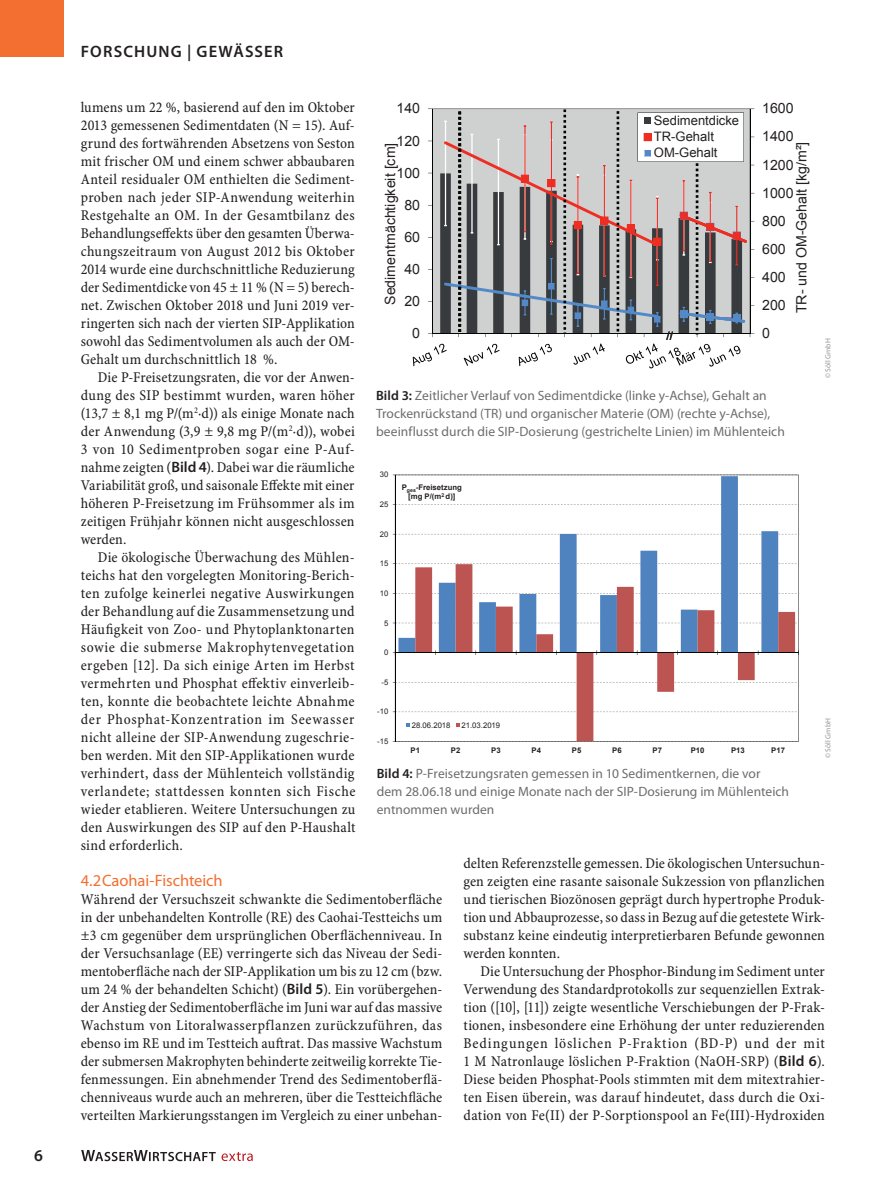
<style>
.page{position:relative;width:893px;height:1187px;background:#fff}
.page>*{position:absolute;margin:0;border:0;box-sizing:border-box;transform-origin:0 0}
.t1{font:16.5px "Myriad Pro";letter-spacing:-.005em;color:#f36e31}
.t2{font:600 16.5px "Myriad Pro";letter-spacing:.07em;color:#231f20}
.t3{font:15px/18px "Minion Pro Cn Capt";letter-spacing:.01em;color:#231f20;text-align:justify}
.t4{font:14.1px "Arial";color:#231f20}
.t5{font:13.5px/18px "Myriad Pro";letter-spacing:.005em;color:#6c6d70}
.t6{font:13.05px/16.2px "Arial";color:#231f20}
.t7{font:11.85px "Arial";color:#231f20}
.t8{font:700 7.8px/8.9px "Arial";color:#231f20;text-align:center}
.t9{font:7.8px "Arial";letter-spacing:.005em;color:#231f20}
.t10{font:7.5px "Myriad Pro";color:#939598}
.s1{font-family:"Myriad Pro";font-weight:600}
.s2{font-weight:600;color:#231f20}
</style>
<div class="page">
<svg style="left:433px;top:109px;width:11px;height:224px;background:#a9acac"></svg>
<hr style="left:432px;top:109px;width:1px;height:224px;background:#030505">
<hr style="left:432px;top:333px;width:318px;height:1px;background:#030505">
<svg style="left:413px;top:343px;width:34px;height:23px"></svg>
<svg style="left:464px;top:344px;width:36px;height:22px"></svg>
<svg style="left:519px;top:344px;width:33px;height:22px"></svg>
<svg style="left:573px;top:343px;width:32px;height:22px"></svg>
<svg style="left:626px;top:343px;width:114px;height:25px"></svg>
<svg style="left:444px;top:109px;width:310px;height:228px;background:#b0adae"></svg>
<svg style="left:395px;top:474px;width:404px;height:267px"></svg>
<svg style="left:398px;top:476px;width:380px;height:176px"></svg>
<svg style="left:415px;top:564px;width:380px;height:177px"></svg>
<hr style="left:395px;top:475px;width:1px;height:266px;background:#030505">
<hr style="left:395px;top:652px;width:403px;height:1px;background:#030505">
<svg style="left:406px;top:723px;width:4px;height:4px"></svg>
<svg style="left:456px;top:723px;width:4px;height:4px"></svg>
<div style="left:0;top:0;width:64px;height:57px;background:#f36e31"></div>
<svg style="left:222px;top:1152px;width:31px;height:8px"></svg>
<svg style="left:81px;top:1150px;width:135px;height:11px"></svg>
<p class="t2" style="left:34px;top:1144px;width:10px">6</p>
<p class="t2" style="left:81px;top:41px;width:200px">FORSCHUNG | GEWÄSSER</p>
<p class="t3" style="left:81px;top:98px;width:276px">lumens um 22 %, basierend auf den im Oktober 2013 gemessenen Sedimentdaten (N = 15). Auf&shy;grund des fortwährenden Absetzens von Seston mit frischer OM und einem schwer abbaubaren Anteil residualer OM enthielten die Sediment&shy;proben nach jeder SIP-Anwendung weiterhin Restgehalte an OM. In der Gesamtbilanz des Behandlungseffekts über den gesamten Überwa&shy;chungszeitraum von August 2012 bis Oktober 2014 wurde eine durchschnittliche Reduzierung der Sedimentdicke von 45 ± 11 % (N = 5) berech&shy;net. Zwischen Oktober 2018 und Juni 2019 ver&shy;ringerten sich nach der vierten SIP-Applikation sowohl das Sedimentvolumen als auch der OM-Gehalt um durchschnittlich 18 %.</p>
<p class="t3" style="left:81px;top:368px;width:276px;text-indent:17px">Die P-Freisetzungsraten, die vor der Anwen&shy;dung des SIP bestimmt wurden, waren höher (13,7 ± 8,1 mg P/(m<sup>2</sup>·d)) als einige Monate nach der Anwendung (3,9 ± 9,8 mg P/(m<sup>2</sup>·d)), wobei 3 von 10 Sedimentproben sogar eine P-Auf&shy;nahme zeigten (<span class="s1">BILD 4</span>). Dabei war die räumliche Variabilität groß, und saisonale Effekte mit einer höheren P-Freisetzung im Frühsommer als im zeitigen Frühjahr können nicht ausgeschlossen werden.</p>
<p class="t3" style="left:81px;top:548px;width:276px;text-indent:17px">Die ökologische Überwachung des Mühlen&shy;teichs hat den vorgelegten Monitoring-Berich&shy;ten zufolge keinerlei negative Auswirkungen der Behandlung auf die Zusammensetzung und Häufigkeit von Zoo- und Phytoplanktonarten sowie die submerse Makrophytenvegetation ergeben [12]. Da sich einige Arten im Herbst vermehrten und Phosphat effektiv einverleib&shy;ten, konnte die beobachtete leichte Abnahme der Phosphat-Konzentration im Seewasser nicht alleine der SIP-Anwendung zugeschrie&shy;ben werden. Mit den SIP-Applikationen wurde verhindert, dass der Mühlenteich vollständig verlandete; stattdessen konnten sich Fische wieder etablieren. Weitere Untersuchungen zu den Auswirkungen des SIP auf den P-Haushalt sind erforderlich.</p>
<p class="t1" style="left:81px;top:871px;width:143px">4.2Caohai-Fischteich</p>
<p class="t3" style="left:81px;top:890px;width:363px">Während der Versuchszeit schwankte die Sedimentoberfläche in der unbehandelten Kontrolle (RE) des Caohai-Testteichs um ±3 cm gegenüber dem ursprünglichen Oberflächenniveau. In der Versuchsanlage (EE) verringerte sich das Niveau der Sedi&shy;mentoberfläche nach der SIP-Applikation um bis zu 12 cm (bzw. um 24 % der behandelten Schicht) (<span class="s1">BILD 5</span>). Ein vorübergehen&shy;der Anstieg der Sedimentoberfläche im Juni war auf das massive Wachstum von Litoralwasserpflanzen zurückzuführen, das ebenso im RE und im Testteich auftrat. Das massive Wachstum der submersen Makrophyten behinderte zeitweilig korrekte Tie&shy;fenmessungen. Ein abnehmender Trend des Sedimentoberflä&shy;chenniveaus wurde auch an mehreren, über die Testteichfläche verteilten Markierungsstangen im Vergleich zu einer unbehan-</p>
<p class="t4" style="left:396px;top:99px;width:25px">140</p>
<p class="t4" style="left:762px;top:99px;width:33px">1600</p>
<p class="t6" style="left:654px;top:112px;width:87px">Sedimentdicke<br>TR-Gehalt<br>OM-Gehalt</p>
<p class="t4" style="left:762px;top:127px;width:33px">1400</p>
<p class="t4" style="left:396px;top:131px;width:25px">120</p>
<p class="t4" style="left:792px;top:313px;width:173px;rotate:-90deg">TR- und OM-Gehalt [kg/m²]</p>
<p class="t4" style="left:381px;top:305px;width:164px;rotate:-90deg">Sedimentmächtigkeit [cm]</p>
<p class="t4" style="left:762px;top:155px;width:33px">1200</p>
<p class="t4" style="left:396px;top:163px;width:25px">100</p>
<p class="t4" style="left:762px;top:183px;width:33px">1000</p>
<p class="t4" style="left:404px;top:195px;width:17px">80</p>
<p class="t4" style="left:762px;top:211px;width:25px">800</p>
<p class="t4" style="left:404px;top:228px;width:17px">60</p>
<p class="t4" style="left:762px;top:240px;width:25px">600</p>
<p class="t4" style="left:404px;top:260px;width:17px">40</p>
<p class="t4" style="left:762px;top:268px;width:25px">400</p>
<p class="t4" style="left:404px;top:292px;width:17px">20</p>
<p class="t4" style="left:762px;top:296px;width:25px">200</p>
<p class="t4" style="left:412px;top:324px;width:9px">0</p>
<p class="t4" style="left:762px;top:324px;width:9px">0</p>
<p class="t7" style="left:666px;top:328px;width:8px">//</p>
<p class="t10" style="left:824px;top:378px;width:41px;rotate:-90deg">© Söll GmbH</p>
<p class="t5" style="left:376px;top:386px;width:410px"><span class="s2">BILD 3:</span> Zeitlicher Verlauf von Sedimentdicke (linke y-Achse), Gehalt an<br>Trockenrückstand (TR) und organischer Materie (OM) (rechte y-Achse), beeinflusst durch die SIP-Dosierung (gestrichelte Linien) im Mühlenteich</p>
<p class="t9" style="left:380px;top:469px;width:10px">30</p>
<p class="t8" style="left:402px;top:483px;width:62px">P<sub>ges</sub>-Freisetzung [mg P/(m<sup>2</sup> d)]</p>
<p class="t9" style="left:380px;top:499px;width:10px">25</p>
<p class="t9" style="left:380px;top:529px;width:10px">20</p>
<p class="t9" style="left:380px;top:558px;width:10px">15</p>
<p class="t9" style="left:380px;top:588px;width:10px">10</p>
<p class="t9" style="left:384px;top:617px;width:6px">5</p>
<p class="t9" style="left:384px;top:647px;width:6px">0</p>
<p class="t9" style="left:382px;top:677px;width:8px">-5</p>
<p class="t9" style="left:377px;top:706px;width:13px">-10</p>
<p class="t10" style="left:824px;top:758px;width:41px;rotate:-90deg">© Söll GmbH</p>
<p class="t9" style="left:412px;top:720px;width:40px">28.06.2018</p>
<p class="t9" style="left:461px;top:720px;width:40px">21.03.2019</p>
<p class="t9" style="left:377px;top:736px;width:13px">-15</p>
<p class="t8" style="left:410px;top:746px;width:11px">P1</p>
<p class="t8" style="left:451px;top:746px;width:11px">P2</p>
<p class="t8" style="left:491px;top:746px;width:11px">P3</p>
<p class="t8" style="left:531px;top:746px;width:11px">P4</p>
<p class="t8" style="left:572px;top:746px;width:11px">P5</p>
<p class="t8" style="left:612px;top:746px;width:11px">P6</p>
<p class="t8" style="left:652px;top:746px;width:11px">P7</p>
<p class="t8" style="left:691px;top:746px;width:15px">P10</p>
<p class="t8" style="left:731px;top:746px;width:15px">P13</p>
<p class="t8" style="left:771px;top:746px;width:15px">P17</p>
<p class="t5" style="left:377px;top:764px;width:414px"><span class="s2">BILD 4:</span> P-Freisetzungsraten gemessen in 10 Sedimentkernen, die vor dem 28.06.18 und einige Monate nach der SIP-Dosierung im Mühlenteich entnommen wurden</p>
<p class="t3" style="left:463px;top:854px;width:363px">delten Referenzstelle gemessen. Die ökologischen Untersuchun&shy;gen zeigten eine rasante saisonale Sukzession von pflanzlichen und tierischen Biozönosen geprägt durch hypertrophe Produk&shy;tion und Abbauprozesse, so dass in Bezug auf die getestete Wirk&shy;substanz keine eindeutig interpretierbaren Befunde gewonnen werden konnten.</p>
<p class="t3" style="left:463px;top:962px;width:363px;text-indent:17px">Die Untersuchung der Phosphor-Bindung im Sediment unter Verwendung des Standardprotokolls zur sequenziellen Extrak&shy;tion ([10], [11]) zeigte wesentliche Verschiebungen der P-Frak&shy;tionen, insbesondere eine Erhöhung der unter reduzierenden Bedingungen löslichen P-Fraktion (BD-P) und der mit 1 M Natronlauge löslichen P-Fraktion (NaOH-SRP) (<span class="s1">BILD 6</span>).<br>Diese beiden Phosphat-Pools stimmten mit dem mitextrahier&shy;ten Eisen überein, was darauf hindeutet, dass durch die Oxi&shy;dation von Fe(II) der P-Sorptionspool an Fe(III)-Hydroxiden</p>
</div>
